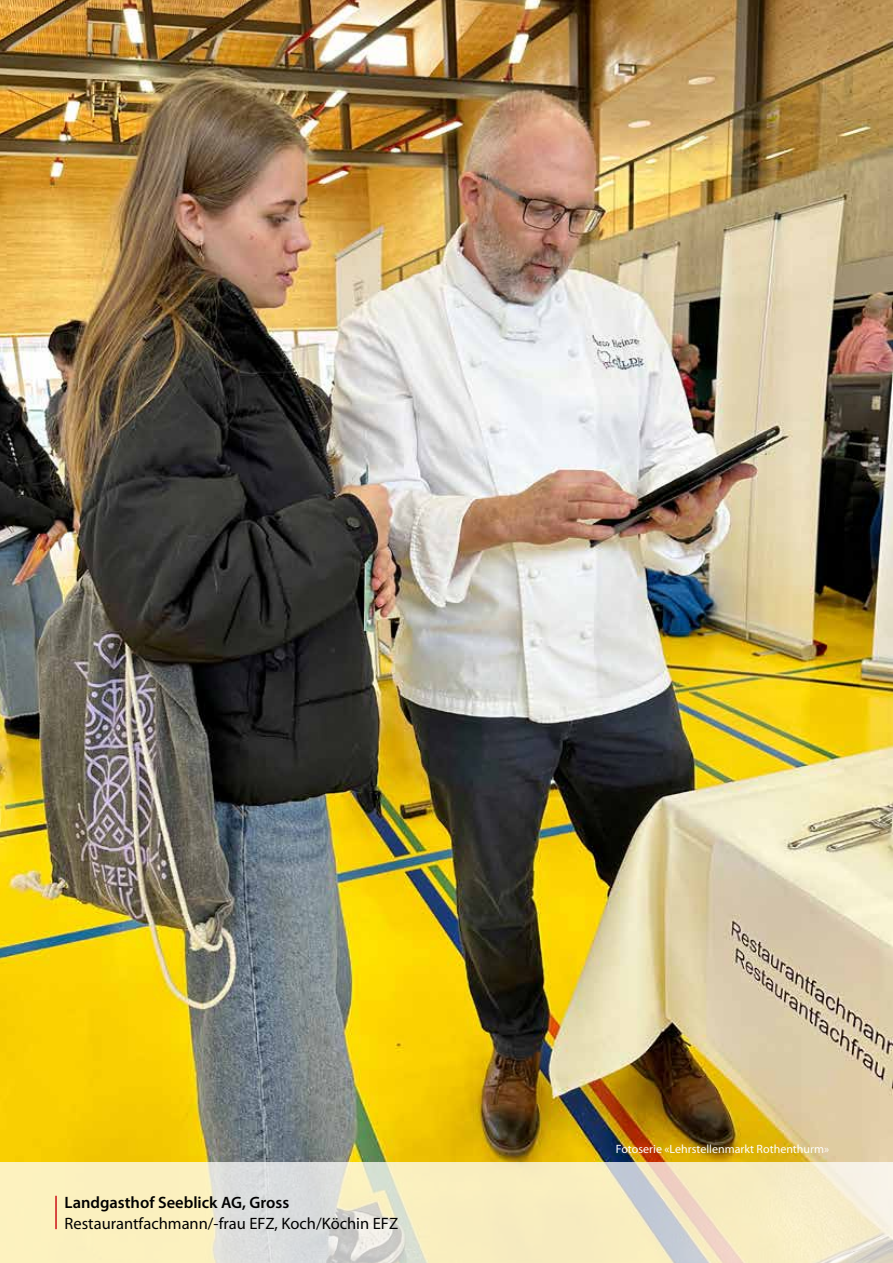
<style>
.page{position:relative;width:893px;height:1263px;background:#fff}
.page>*{position:absolute;margin:0;border:0;box-sizing:border-box;transform-origin:0 0}
.t1{font:16.5px "Myriad Pro";color:#000}
.t2{font:600 16.5px "Myriad Pro";color:#000}
.t3{font:12px "Myriad Pro";color:#fff}
</style>
<div class="page">
<img style="left:0;top:0;width:893px;height:1162px">
<svg style="left:0;top:1162px;width:893px;height:101px;background:#f0e8c7"></svg>
<hr style="left:55px;top:1196px;width:2px;height:33px;background:#cc1216">
<p class="t2" style="left:65px;top:1193px;width:226px">Landgasthof Seeblick AG, Gross</p>
<p class="t1" style="left:65px;top:1214px;width:335px">Restaurantfachmann/-frau EFZ, Koch/Köchin EFZ</p>
<p class="t3" style="left:616px;top:1142px;width:215px">Fotoserie «Lehrstellenmarkt Rothenthurm»</p>
</div>
